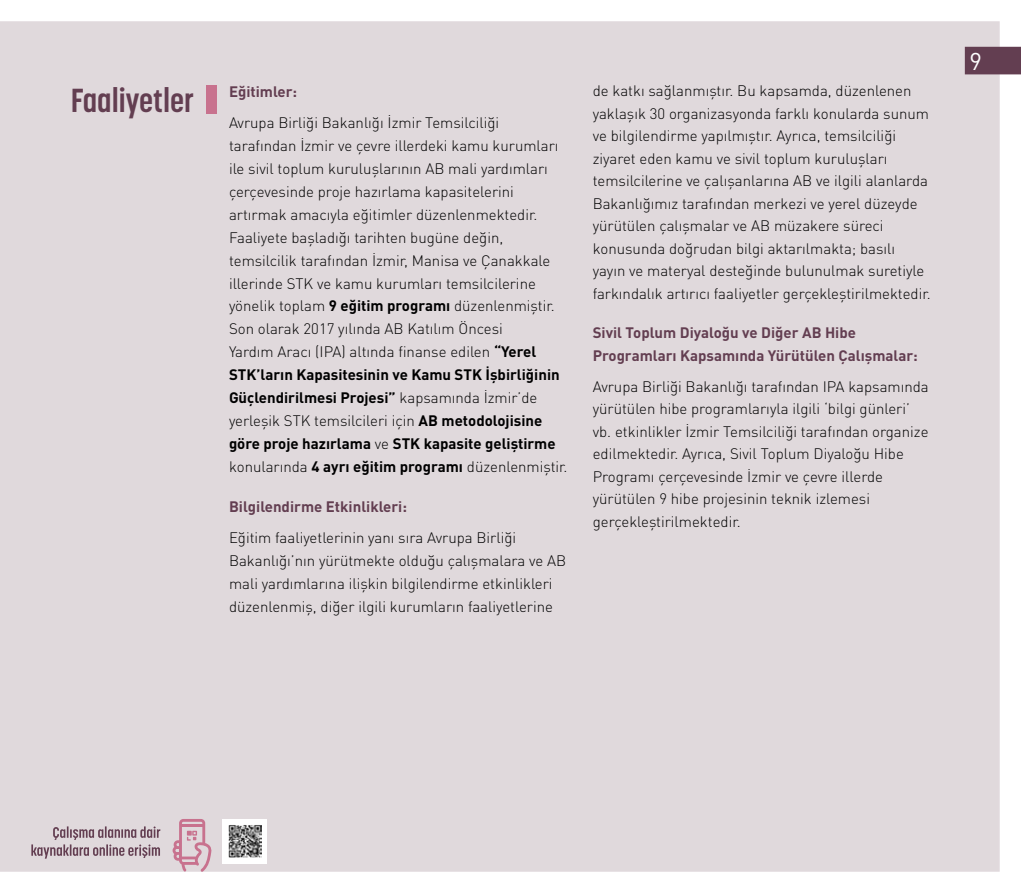
<style>
.page{position:relative;width:1021px;height:893px;background:#fff}
.page>*{position:absolute;margin:0;border:0;box-sizing:border-box;transform-origin:0 0}
.t1{font:700 33px "Korolev Condensed";color:#633e51}
.t2{font:24px "DIN Pro";color:#fff}
.t3{font:300 15px/23px "DIN Pro";color:#000}
.t4{font:700 15px/22.5px "DIN Pro";color:#633e51}
.s1{font-weight:700}
</style>
<div class="page">
<div style="left:0;top:21px;width:999px;height:851px;background:#e0d9dc"></div>
<div style="left:964px;top:47px;width:56px;height:27px;background:#633e51"></div>
<div style="left:206px;top:85px;width:11px;height:28px;background:#c8728e"></div>
<svg style="left:31px;top:826px;width:129px;height:33px;background:#bfb0b7"></svg>
<svg style="left:173px;top:819px;width:39px;height:53px;background:#d7b4c0"></svg>
<div style="left:223px;top:819px;width:44px;height:44px;background:#fff"></div>
<img style="left:228px;top:825px;width:34px;height:33px">
<h1 class="t1" style="left:71px;top:81px;width:125px">Faaliyetler</h1>
<p class="t4" style="left:229px;top:79px;width:70px">Eğitimler:</p>
<p class="t3" style="left:229px;top:111px;width:340px">Avrupa Birliği Bakanlığı İzmir Temsilciliği tarafından İzmir ve çevre illerdeki kamu kurumları ile sivil toplum kuruluşlarının AB mali yardımları çerçevesinde proje hazırlama kapasitelerini artırmak amacıyla eğitimler düzenlenmektedir.<br>Faaliyete başladığı tarihten bugüne değin, temsilcilik tarafından İzmir, Manisa ve Çanakkale illerinde STK ve kamu kurumları temsilcilerine yönelik toplam <span class="s1">9 eğitim programı</span> düzenlenmiştir.<br>Son olarak 2017 yılında AB Katılım Öncesi<br>Yardım Aracı (IPA) altında finanse edilen <span class="s1">“Yerel STK’ların Kapasitesinin ve Kamu STK İşbirliğinin Güçlendirilmesi Projesi”</span> kapsamında İzmir’de yerleşik STK temsilcileri için <span class="s1">AB metodolojisine göre proje hazırlama</span> ve <span class="s1">STK kapasite geliştirme </span>konularında <span class="s1">4 ayrı eğitim programı</span> düzenlenmiştir.</p>
<p class="t4" style="left:229px;top:495px;width:179px">Bilgilendirme Etkinlikleri:</p>
<p class="t3" style="left:229px;top:526px;width:339px">Eğitim faaliyetlerinin yanı sıra Avrupa Birliği Bakanlığı’nın yürütmekte olduğu çalışmalara ve AB mali yardımlarına ilişkin bilgilendirme etkinlikleri düzenlenmiş, diğer ilgili kurumların faaliyetlerine</p>
<p class="t3" style="left:592px;top:80px;width:339px;line-height:22.5px">de katkı sağlanmıştır. Bu kapsamda, düzenlenen yaklaşık 30 organizasyonda farklı konularda sunum ve bilgilendirme yapılmıştır. Ayrıca, temsilciliği ziyaret eden kamu ve sivil toplum kuruluşları temsilcilerine ve çalışanlarına AB ve ilgili alanlarda Bakanlığımız tarafından merkezi ve yerel düzeyde yürütülen çalışmalar ve AB müzakere süreci konusunda doğrudan bilgi aktarılmakta; basılı yayın ve materyal desteğinde bulunulmak suretiyle farkındalık artırıcı faaliyetler gerçekleştirilmektedir.</p>
<p class="t4" style="left:592px;top:321px;width:327px">Sivil Toplum Diyaloğu ve Diğer AB Hibe<br>Programları Kapsamında Yürütülen Çalışmalar:</p>
<p class="t3" style="left:592px;top:375px;width:337px;line-height:22.5px">Avrupa Birliği Bakanlığı tarafından IPA kapsamında yürütülen hibe programlarıyla ilgili ‘bilgi günleri’ vb. etkinlikler İzmir Temsilciliği tarafından organize edilmektedir. Ayrıca, Sivil Toplum Diyaloğu Hibe Programı çerçevesinde İzmir ve çevre illerde yürütülen 9 hibe projesinin teknik izlemesi gerçekleştirilmektedir.</p>
<h2 class="t2" style="left:969px;top:46px;width:14px">9</h2>
</div>
